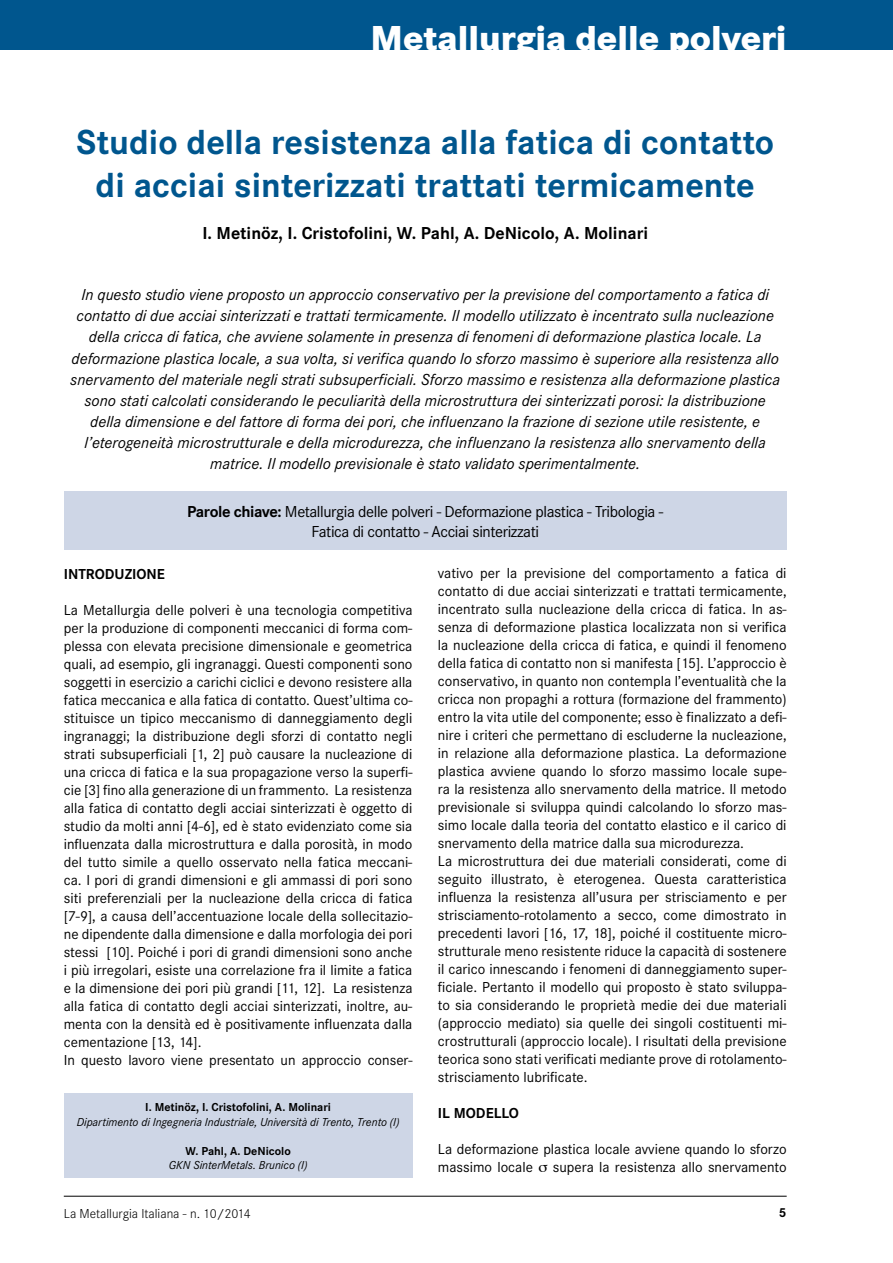
<style>
.page{position:relative;width:893px;height:1263px;background:#fff}
.page>*{position:absolute;margin:0;border:0;box-sizing:border-box;transform-origin:0 0}
.t1{font:700 36px/43.2px "Corporate S";color:#00568e;text-align:center}
.t2{font:800 36px "Corporate S";color:#fff}
.t3{font:700 18px "Corporate S";color:#000}
.t4{font:italic 16.5px/21px "Corporate S";color:#000;text-align:center}
.t5{font:16.5px/19.8px "Corporate S";letter-spacing:-.025em;color:#000;text-align:center}
.t6{font:15px/18px "Corporate S";color:#000}
.t7{font:700 15px "Corporate S";color:#000}
.t8{font:300 13.5px "Corporate S";color:#000}
.t9{font:700 13.5px "Corporate S";color:#000}
.t10{font:italic 12px "Corporate S";color:#000}
.t11{font:700 12px "Corporate S";color:#000}
.s1{font-weight:700}
</style>
<div class="page">
<hr style="left:64px;top:1196px;width:723px;height:1px;background:#000">
<div style="left:0;top:0;width:893px;height:50px;background:#00568e"></div>
<div style="left:64px;top:491px;width:723px;height:59px;background:#ced6e6"></div>
<div style="left:64px;top:1093px;width:348px;height:85px;background:#ced6e6"></div>
<h1 class="t2" style="left:371px;top:17px;width:418px">Metallurgia delle polveri</h1>
<h1 class="t1" style="left:76px;top:121px;width:700px">Studio della resistenza alla fatica di contatto di acciai sinterizzati trattati termicamente</h1>
<p class="t3" style="left:202px;top:223px;width:447px">I. Metinöz, I. Cristofolini, W. Pahl, A. DeNicolo, A. Molinari</p>
<p class="t4" style="left:70px;top:285px;width:711px">In questo studio viene proposto un approccio conservativo per la previsione del comportamento a fatica di contatto di due acciai sinterizzati e trattati termicamente. Il modello utilizzato è incentrato sulla nucleazione della cricca di fatica, che avviene solamente in presenza di fenomeni di deformazione plastica locale. La deformazione plastica locale, a sua volta, si verifica quando lo sforzo massimo è superiore alla resistenza allo snervamento del materiale negli strati subsuperficiali. Sforzo massimo e resistenza alla deformazione plastica sono stati calcolati considerando le peculiarità della microstruttura dei sinterizzati porosi: la distribuzione della dimensione e del fattore di forma dei pori, che influenzano la frazione di sezione utile resistente, e l’eterogeneità microstrutturale e della microdurezza, che influenzano la resistenza allo snervamento della matrice. Il modello previsionale è stato validato sperimentalmente.</p>
<p class="t5" style="left:187px;top:501px;width:478px"><span class="s1">Parole chiave:</span> Metallurgia delle polveri - Deformazione plastica - Tribologia -<br>Fatica di contatto - Acciai sinterizzati</p>
<p class="t7" style="left:64px;top:565px;width:103px">Introduzion e</p>
<p class="t6" style="left:64px;top:601px;width:350px">La Metallurgia delle polveri è una tecnologia competitiva per la produzione di componenti meccanici di forma com&shy;plessa con elevata precisione dimensionale e geometrica quali, ad esempio, gli ingranaggi. Questi componenti sono soggetti in esercizio a carichi ciclici e devono resistere alla fatica meccanica e alla fatica di contatto. Quest’ultima co&shy;stituisce un tipico meccanismo di danneggiamento degli ingranaggi; la distribuzione degli sforzi di contatto negli strati subsuperficiali [1, 2] può causare la nucleazione di una cricca di fatica e la sua propagazione verso la superfi&shy;cie [3] fino alla generazione di un frammento. La resistenza alla fatica di contatto degli acciai sinterizzati è oggetto di studio da molti anni [4-6], ed è stato evidenziato come sia influenzata dalla microstruttura e dalla porosità, in modo del tutto simile a quello osservato nella fatica meccani&shy;ca. I pori di grandi dimensioni e gli ammassi di pori sono siti preferenziali per la nucleazione della cricca di fatica [7-9], a causa dell’accentuazione locale della sollecitazio&shy;ne dipendente dalla dimensione e dalla morfologia dei pori stessi [10]. Poiché i pori di grandi dimensioni sono anche i più irregolari, esiste una correlazione fra il limite a fatica e la dimensione dei pori più grandi [11, 12]. La resistenza alla fatica di contatto degli acciai sinterizzati, inoltre, au&shy;menta con la densità ed è positivamente influenzata dalla cementazione [13, 14].<br>In questo lavoro viene presentato un approccio conser-</p>
<p class="t11" style="left:145px;top:1100px;width:187px">I. Metinöz, I. Cristofolini, A. Molinari</p>
<p class="t10" style="left:77px;top:1115px;width:324px">Dipartimento di Ingegneria Industriale, Università di Trento, Trento (I)</p>
<p class="t11" style="left:185px;top:1144px;width:107px">W. Pahl, A. DeNicolo</p>
<p class="t10" style="left:169px;top:1158px;width:140px">GKN SinterMetals. Brunico (I)</p>
<p class="t6" style="left:438px;top:564px;width:350px">vativo per la previsione del comportamento a fatica di contatto di due acciai sinterizzati e trattati termicamente, incentrato sulla nucleazione della cricca di fatica. In as&shy;senza di deformazione plastica localizzata non si verifica la nucleazione della cricca di fatica, e quindi il fenomeno della fatica di contatto non si manifesta [15]. L’approccio è conservativo, in quanto non contempla l’eventualità che la cricca non propaghi a rottura (formazione del frammento) entro la vita utile del componente; esso è finalizzato a defi&shy;nire i criteri che permettano di escluderne la nucleazione, in relazione alla deformazione plastica. La deformazione plastica avviene quando lo sforzo massimo locale supe&shy;ra la resistenza allo snervamento della matrice. Il metodo previsionale si sviluppa quindi calcolando lo sforzo mas&shy;simo locale dalla teoria del contatto elastico e il carico di snervamento della matrice dalla sua microdurezza.<br>La microstruttura dei due materiali considerati, come di seguito illustrato, è eterogenea. Questa caratteristica influenza la resistenza all’usura per strisciamento e per strisciamento-rotolamento a secco, come dimostrato in precedenti lavori [16, 17, 18], poiché il costituente micro&shy;strutturale meno resistente riduce la capacità di sostenere il carico innescando i fenomeni di danneggiamento super&shy;ficiale. Pertanto il modello qui proposto è stato sviluppa&shy;to sia considerando le proprietà medie dei due materiali (approccio mediato) sia quelle dei singoli costituenti mi&shy;crostrutturali (approccio locale). I risultati della previsione teorica sono stati verificati mediante prove di rotolamento&shy;strisciamento lubrificate.</p>
<p class="t7" style="left:438px;top:1104px;width:82px">Il modello</p>
<p class="t6" style="left:438px;top:1140px;width:350px">La deformazione plastica locale avviene quando lo sforzo massimo locale</p>
<p class="t6" style="left:553px;top:1158px;width:235px">supera la resistenza allo snervamento</p>
<p class="t8" style="left:64px;top:1206px;width:189px">La Metallurgia Italiana - n. 10/2014</p>
<p class="t9" style="left:779px;top:1205px;width:9px">5</p>
</div>
